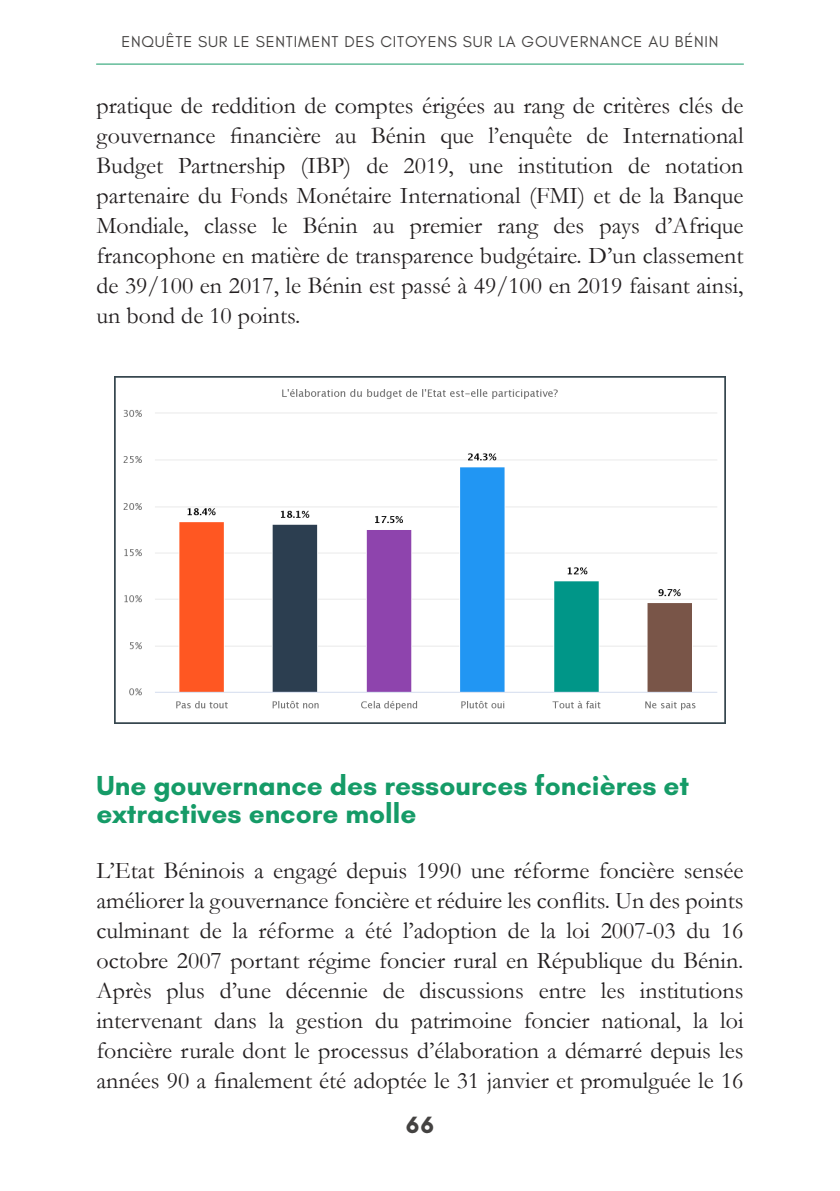
<style>
.page{position:relative;width:840px;height:1191px;background:#fff}
.page>*{position:absolute;margin:0;border:0;box-sizing:border-box;transform-origin:0 0}
.t1{font:700 28px/28px "Glacial Indifference";color:#159b67}
.t2{font:24px/30px "Garamond";color:#231f20;text-align:justify}
.t3{font:700 24px "Glacial Indifference";color:#444241}
.t4{font:16px "Glacial Indifference";letter-spacing:.05em;color:#444241}
</style>
<div class="page">
<hr style="left:96px;top:64px;width:647px;height:1px;background:#159b67">
<img style="left:115px;top:376px;width:609px;height:347px">
<p class="t4" style="left:121px;top:35px;width:598px">ENQUÊTE SUR LE SENTIMENT DES CITOYENS SUR LA GOUVERNANCE AU BÉNIN</p>
<p class="t2" style="left:96px;top:93px;width:648px">pratique de reddition de comptes érigées au rang de critères clés de gouvernance financière au Bénin que l’enquête de International Budget Partnership (IBP) de 2019, une institution de notation partenaire du Fonds Monétaire International (FMI) et de la Banque Mondiale, classe le Bénin au premier rang des pays d’Afrique francophone en matière de transparence budgétaire. D’un classement de 39/100 en 2017, le Bénin est passé à 49/100 en 2019 faisant ainsi, un bond de 10 points.</p>
<p class="t1" style="left:96px;top:774px;width:594px">Une gouvernance des ressources foncières et extractives encore molle</p>
<p class="t2" style="left:96px;top:857px;width:648px">L’Etat Béninois a engagé depuis 1990 une réforme foncière sensée améliorer la gouvernance foncière et réduire les conflits. Un des points culminant de la réforme a été l’adoption de la loi 2007-03 du 16 octobre 2007 portant régime foncier rural en République du Bénin.<br>Après plus d’une décennie de discussions entre les institutions intervenant dans la gestion du patrimoine foncier national, la loi foncière rurale dont le processus d’élaboration a démarré depuis les années 90 a finalement été adoptée le 31 janvier et promulguée le 16</p>
<p class="t3" style="left:405px;top:1115px;width:30px">66</p>
</div>
